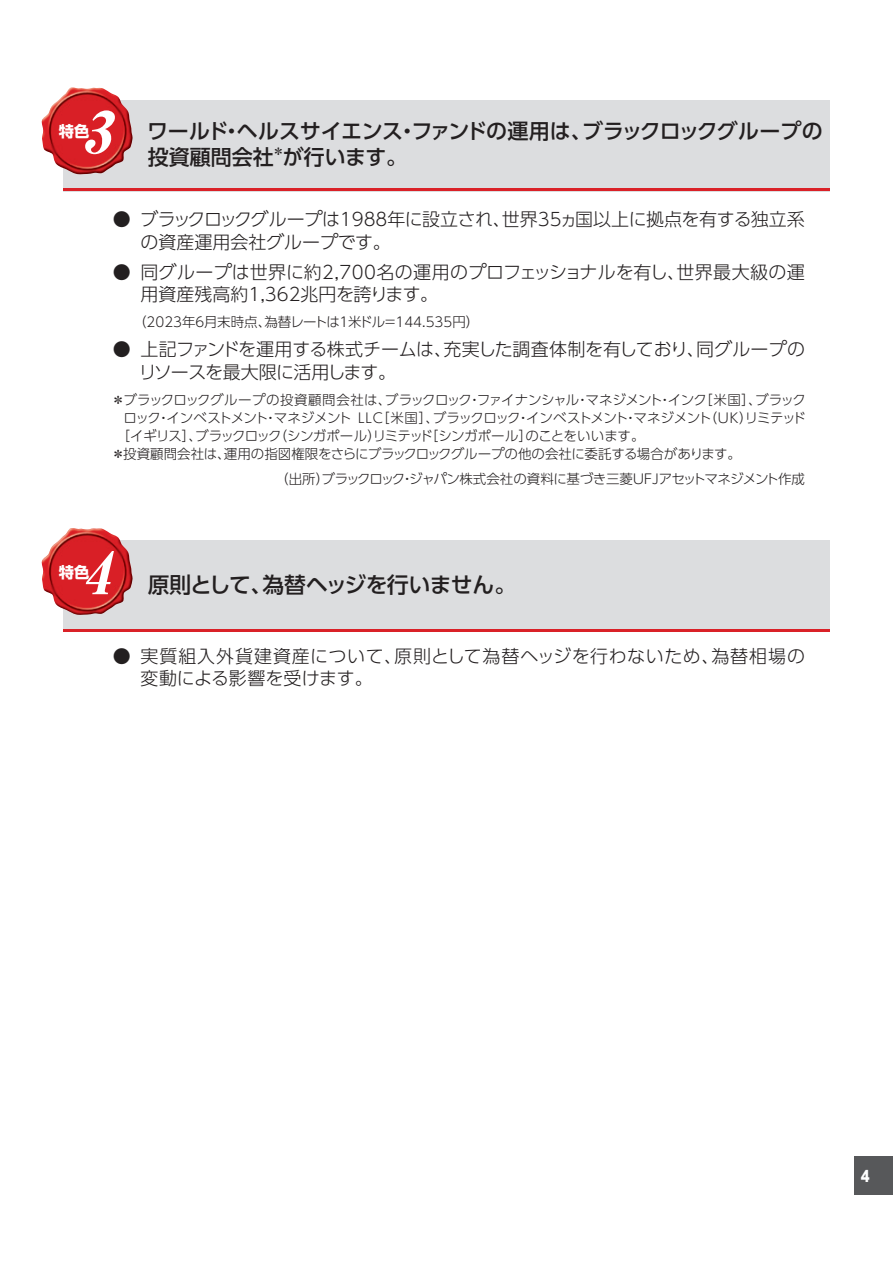
<style>
.page{position:relative;width:893px;height:1263px;background:#fff}
.page>*{position:absolute;margin:0;border:0;box-sizing:border-box;transform-origin:0 0}
.t1{font:italic 58.5px "Midashi Min Pr 5 MA31";color:#fff;scale:1.04 1}
.t2{font:500 21.75px "UD Shin Go Pro";letter-spacing:-.025em;color:#231f20}
.t3{font:500 21px/25.5px "UD Shin Go Pro";letter-spacing:-.01em;color:#231f20}
.t4{font:300 18px/22.5px "UD Shin Go Pro";color:#231f20}
.t5{font:300 18px/22.5px "UD Shin Go Pro";letter-spacing:.03em;color:#231f20}
.t6{font:700 15.3px "UD Shin Go Pro";color:#fff}
.t7{font:800 15px "UD Shin Go Pro";color:#fff;scale:.9 1}
.t8{font:300 13.5px "UD Shin Go Pro";letter-spacing:-.035em;color:#231f20}
.t9{font:300 13.5px "UD Shin Go Pro";letter-spacing:-.005em;color:#231f20}
.t10{font:300 13.5px "UD Shin Go Pro";letter-spacing:-.055em;color:#231f20}
.t11{font:300 13.5px "UD Shin Go Pro";color:#231f20}
</style>
<div class="page">
<div style="left:855px;top:1157px;width:38px;height:38px;background:#57585a"></div>
<div style="left:63px;top:100px;width:766px;height:91px;background:#dcdddf"></div>
<hr style="left:63px;top:188px;width:766px;height:3px;background:#da2128">
<img style="left:41px;top:87px;width:92px;height:88px">
<div style="left:63px;top:540px;width:766px;height:92px;background:#dcdddf"></div>
<hr style="left:63px;top:629px;width:766px;height:3px;background:#da2128">
<img style="left:41px;top:528px;width:92px;height:87px">
<h1 class="t1" style="left:80px;top:87px;width:49px">3</h1>
<p class="t3" style="left:147px;top:118px;width:677px">ワールド・ヘルスサイエンス・ファンドの運用は、ブラックロックグループの投資顧問会社<sup>＊</sup>が行います。</p>
<p class="t6" style="left:59px;top:119px;width:32px">特色</p>
<p class="t4" style="left:140px;top:208px;width:666px;text-indent:-28px">● ブラックロックグループは1988年に設立され、世界35ヵ国以上に拠点を有する独立系の資産運用会社グループです。</p>
<p class="t4" style="left:140px;top:260px;width:666px;text-indent:-28px">● 同グループは世界に約2,700名の運用のプロフェッショナルを有し、世界最大級の運用資産残高約1,362兆円を誇ります。</p>
<p class="t11" style="left:133px;top:311px;width:348px">（2023年６月末時点、為替レートは１米ドル＝144.535円）</p>
<p class="t4" style="left:139px;top:337px;width:668px;text-indent:-26px">● 上記ファンドを運用する株式チームは、充実した調査体制を有しており、同グループのリソースを最大限に活用します。</p>
<p class="t8" style="left:112px;top:389px;width:696px">＊ブラックロックグループの投資顧問会社は、ブラックロック・ファイナンシャル・マネジメント・インク［米国］、ブラック</p>
<p class="t8" style="left:124px;top:407px;width:684px">ロック・インベストメント・マネジメント LLC［米国］、ブラックロック・インベストメント・マネジメント（UK）リミテッド</p>
<p class="t8" style="left:117px;top:425px;width:530px">［イギリス］、ブラックロック（シンガポール）リミテッド［シンガポール］のことをいいます。</p>
<p class="t9" style="left:112px;top:443px;width:631px">＊投資顧問会社は、運用の指図権限をさらにブラックロックグループの他の会社に委託する場合があります。</p>
<p class="t10" style="left:275px;top:468px;width:531px">（出所）ブラックロック・ジャパン株式会社の資料に基づき三菱ＵＦＪアセットマネジメント作成</p>
<h1 class="t1" style="left:80px;top:527px;width:49px">4</h1>
<p class="t6" style="left:59px;top:559px;width:32px">特色</p>
<p class="t2" style="left:148px;top:567px;width:370px">原則として、為替ヘッジを行いません。</p>
<p class="t5" style="left:140px;top:644px;width:666px;text-indent:-28px">● 実質組入外貨建資産について、原則として為替ヘッジを行わないため、為替相場の変動による影響を受けます。</p>
<p class="t7" style="left:861px;top:1163px;width:11px">4</p>
</div>
